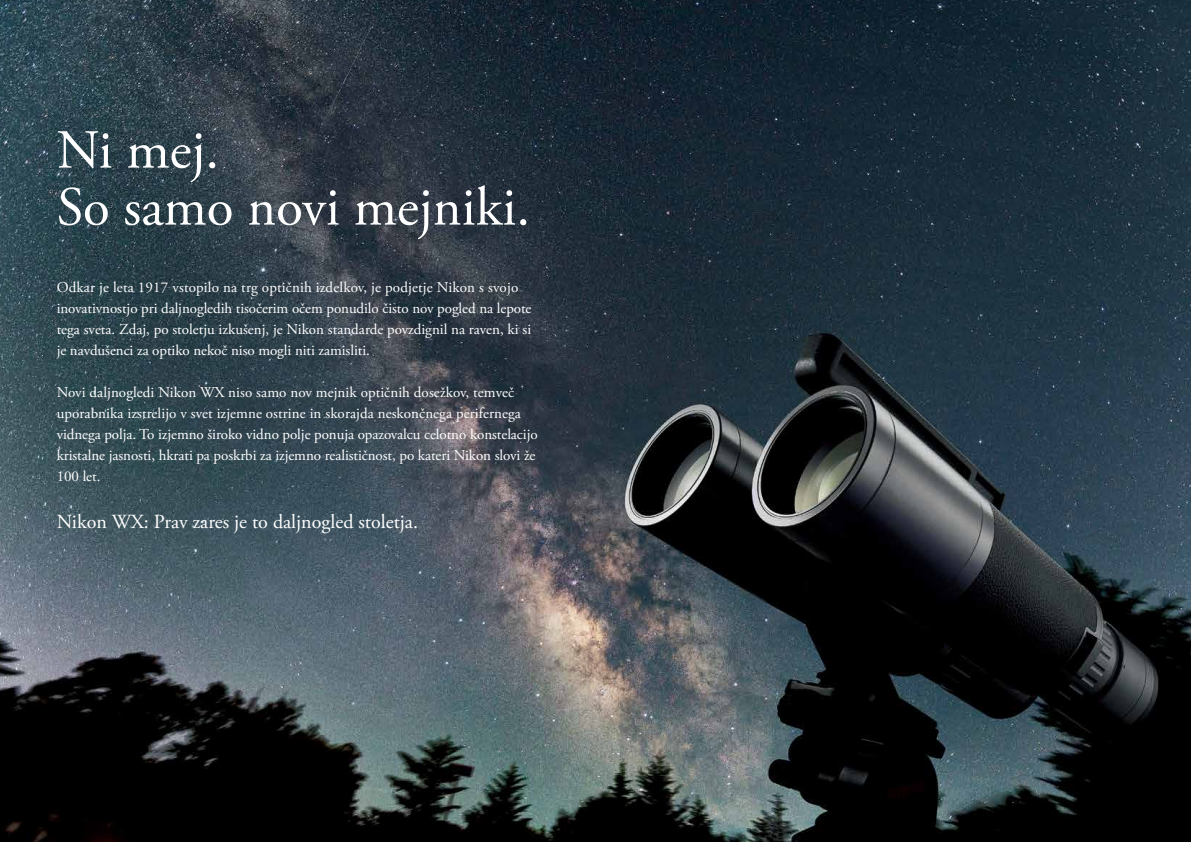
<style>
.page{position:relative;width:1191px;height:842px;background:#fff}
.page>*{position:absolute;margin:0;border:0;box-sizing:border-box;transform-origin:0 0}
.t1{font:55px/57px "Adobe Garamond Pro";color:#fff}
.t2{font:20px "Adobe Garamond Pro";color:#fff}
.t3{font:15px/21px "Adobe Garamond Pro";letter-spacing:-.005em;color:#fff}
</style>
<div class="page">
<img style="left:0;top:0;width:1191px;height:842px">
<h1 class="t1" style="left:57px;top:124px;width:475px">Ni mej.<br>So samo novi mejniki.</h1>
<p class="t3" style="left:57px;top:278px;width:476px">Odkar je leta 1917 vstopilo na trg optičnih izdelkov, je podjetje Nikon s svojo inovativnostjo pri daljnogledih tisočerim očem ponudilo čisto nov pogled na lepote tega sveta. Zdaj, po stoletju izkušenj, je Nikon standarde povzdignil na raven, ki si je navdušenci za optiko nekoč niso mogli niti zamisliti.</p>
<p class="t3" style="left:57px;top:383px;width:482px">Novi daljnogledi Nikon WX niso samo nov mejnik optičnih dosežkov, temveč uporabnika izstrelijo v svet izjemne ostrine in skorajda neskončnega perifernega vidnega polja. To izjemno široko vidno polje ponuja opazovalcu celotno konstelacijo kristalne jasnosti, hkrati pa poskrbi za izjemno realističnost, po kateri Nikon slovi že 100 let.</p>
<h2 class="t2" style="left:57px;top:509px;width:363px">Nikon WX: Prav zares je to daljnogled stoletja.</h2>
</div>
